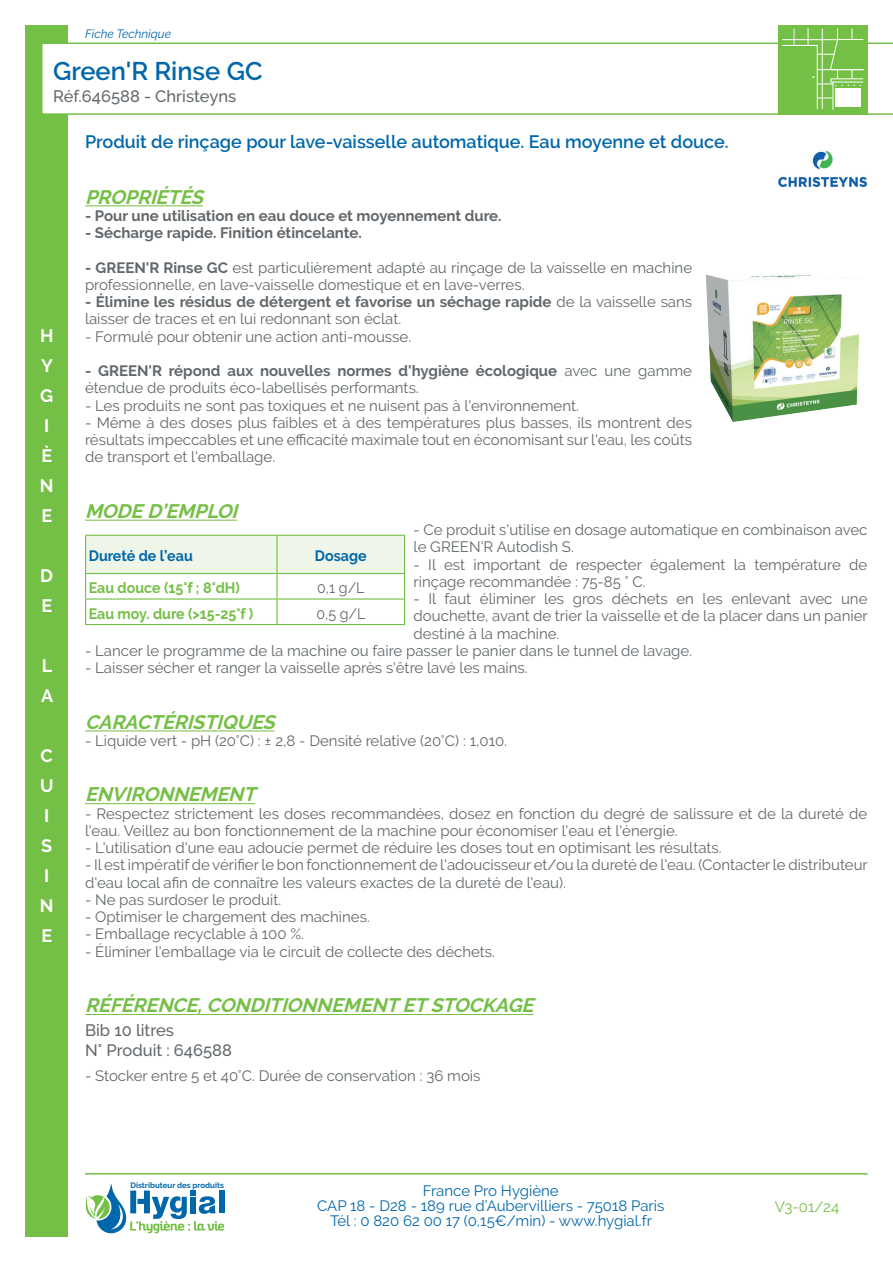
<style>
.page{position:relative;width:893px;height:1263px;background:#fff}
.page>*{position:absolute;margin:0;border:0;box-sizing:border-box;transform-origin:0 0}
.t1{font:600 25.5px "Raleway";color:#0067aa}
.t2{font:italic 700 19.5px "Raleway";color:#74bf45}
.t3{font:600 18px "Raleway";color:#0067aa}
.t4{font:700 18px/30px "Raleway";color:#fff}
.t5{font:500 16.5px/19.5px "Raleway";color:#61676b}
.t6{font:15px/17.2px "Raleway";color:#61676b}
.t7{font:15px/15px "Raleway";color:#0067aa;text-align:center}
.t8{font:700 15px "Raleway";color:#61676b}
.t9{font:700 15px "Raleway";color:#74bf45;scale:.95 1}
.t10{font:700 15px "Raleway";color:#0067aa;scale:.95 1}
.t11{font:15px "Raleway";color:#61676b;scale:.95 1}
.t12{font:15px "Raleway";color:#74bf45}
.t13{font:italic 12px "Raleway";color:#0067aa}
.t14{font:700 7.8px "Raleway";color:#0067aa}
.s1{font-weight:700}
</style>
<div class="page">
<hr style="left:85px;top:1173px;width:782px;height:1px;background:#74bf45">
<div style="left:26px;top:26px;width:42px;height:1211px;background:#74bf45"></div>
<svg style="left:85px;top:1183px;width:139px;height:50px"></svg>
<svg style="left:42px;top:43px;width:851px;height:72px"></svg>
<div style="left:778px;top:26px;width:89px;height:89px;background:#74bf45"></div>
<img style="left:778px;top:150px;width:89px;height:38px">
<hr style="left:85px;top:205px;width:118px;height:1px;background:#74bf45">
<hr style="left:85px;top:520px;width:152px;height:1px;background:#74bf45">
<hr style="left:85px;top:730px;width:189px;height:1px;background:#74bf45">
<hr style="left:85px;top:803px;width:170px;height:1px;background:#74bf45">
<hr style="left:85px;top:1014px;width:448px;height:1px;background:#74bf45">
<svg style="left:782px;top:28px;width:81px;height:82px"></svg>
<hr style="left:85px;top:624px;width:192px;height:1px;background:#74bf45">
<svg style="left:85px;top:535px;width:320px;height:89px"></svg>
<hr style="left:277px;top:624px;width:128px;height:1px;background:#74bf45">
<img style="left:706px;top:274px;width:155px;height:148px">
<p class="t13" style="left:85px;top:27px;width:88px">Fiche Technique</p>
<h1 class="t1" style="left:53px;top:56px;width:211px">Green'R Rinse GC</h1>
<p class="t5" style="left:53px;top:86px;width:185px">Réf.646588 - Christeyns</p>
<p class="t4" style="left:40px;top:321px;width:15px">H<br>Y<br>G<br>I<br>È<br>N<br>E</p>
<p class="t4" style="left:40px;top:561px;width:14px">D<br>E</p>
<p class="t4" style="left:41px;top:651px;width:14px">L<br>A</p>
<p class="t4" style="left:40px;top:741px;width:15px">C<br>U<br>I<br>S<br>I<br>N<br>E</p>
<p class="t3" style="left:85px;top:131px;width:645px">Produit de rinçage pour lave-vaisselle automatique. Eau moyenne et douce.</p>
<h2 class="t2" style="left:85px;top:186px;width:125px">PROPRIÉTÉS</h2>
<p class="t8" style="left:85px;top:207px;width:418px">- Pour une utilisation en eau douce et moyennement dure.</p>
<p class="t8" style="left:85px;top:224px;width:278px">- Sécharge rapide. Finition étincelante.</p>
<p class="t6" style="left:85px;top:259px;width:609px"><span class="s1">- GREEN'R Rinse GC</span> est particulièrement adapté au rinçage de la vaisselle en machine professionnelle, en lave-vaisselle domestique et en lave-verres.</p>
<p class="t6" style="left:85px;top:293px;width:609px"><span class="s1">- Élimine les résidus de détergent et favorise un séchage rapide</span> de la vaisselle sans laisser de traces et en lui redonnant son éclat.</p>
<p class="t6" style="left:85px;top:328px;width:328px">- Formulé pour obtenir une action anti-mousse.</p>
<p class="t6" style="left:85px;top:362px;width:609px"><span class="s1">- GREEN'R répond aux nouvelles normes d'hygiène écologique</span> avec une gamme étendue de produits éco-labellisés performants.</p>
<p class="t6" style="left:85px;top:397px;width:495px">- Les produits ne sont pas toxiques et ne nuisent pas à l'environnement.</p>
<p class="t6" style="left:85px;top:414px;width:609px;text-align:justify">- Même à des doses plus faibles et à des températures plus basses, ils montrent des résultats impeccables et une efficacité maximale tout en économisant sur l'eau, les coûts de transport et l'emballage.</p>
<h2 class="t2" style="left:85px;top:500px;width:160px">MODE D’EMPLOI</h2>
<p class="t6" style="left:414px;top:521px;width:455px">- Ce produit s'utilise en dosage automatique en combinaison avec le GREEN'R Autodish S.</p>
<p class="t6" style="left:414px;top:556px;width:455px">- Il est important de respecter également la température de rinçage recommandée : 75-85 ° C.</p>
<p class="t6" style="left:414px;top:590px;width:456px;text-align:justify">- Il faut éliminer les gros déchets en les enlevant avec une douchette, avant de trier la vaisselle et de la placer dans un panier destiné à la machine.</p>
<p class="t6" style="left:85px;top:642px;width:609px">- Lancer le programme de la machine ou faire passer le panier dans le tunnel de lavage.</p>
<p class="t6" style="left:85px;top:659px;width:444px">- Laisser sécher et ranger la vaisselle après s'être lavé les mains.</p>
<h2 class="t2" style="left:85px;top:711px;width:197px">CARACTÉRISTIQUES</h2>
<p class="t6" style="left:85px;top:732px;width:424px">- Liquide vert - pH (20°C) : ± 2,8 - Densité relative (20°C) : 1,010.</p>
<h2 class="t2" style="left:85px;top:783px;width:178px">ENVIRONNEMENT</h2>
<p class="t6" style="left:85px;top:805px;width:784px">- Respectez strictement les doses recommandées, dosez en fonction du degré de salissure et de la dureté de l'eau. Veillez au bon fonctionnement de la machine pour économiser l'eau et l'énergie.</p>
<p class="t6" style="left:85px;top:839px;width:638px">- L'utilisation d'une eau adoucie permet de réduire les doses tout en optimisant les résultats.</p>
<p class="t6" style="left:85px;top:856px;width:784px">- Il est impératif de vérifier le bon fonctionnement de l'adoucisseur et/ou la dureté de l'eau. (Contacter le distributeur d'eau local afin de connaître les valeurs exactes de la dureté de l'eau).</p>
<p class="t6" style="left:85px;top:891px;width:198px">- Ne pas surdoser le produit.</p>
<p class="t6" style="left:85px;top:908px;width:286px">- Optimiser le chargement des machines.</p>
<p class="t6" style="left:85px;top:925px;width:220px">- Emballage recyclable à 100 %.</p>
<p class="t6" style="left:85px;top:943px;width:412px">- Éliminer l'emballage via le circuit de collecte des déchets.</p>
<h2 class="t2" style="left:85px;top:994px;width:456px">RÉFÉRENCE,CONDITIONNEMENTETSTOCKAGE</h2>
<p class="t10" style="left:89px;top:548px;width:111px">Dureté de l’eau</p>
<p class="t10" style="left:315px;top:548px;width:56px">Dosage</p>
<p class="t9" style="left:89px;top:579px;width:161px">Eau douce (15°f ; 8°dH)</p>
<p class="t11" style="left:317px;top:579px;width:51px">0,1 g/L</p>
<p class="t9" style="left:89px;top:605px;width:175px">Eau moy. dure (&gt;15-25°f )</p>
<p class="t11" style="left:316px;top:605px;width:53px">0,5 g/L</p>
<p class="t5" style="left:85px;top:1020px;width:148px">Bib 10 litres<br>N° Produit : 646588</p>
<p class="t6" style="left:85px;top:1067px;width:397px">- Stocker entre 5 et 40°C. Durée de conservation : 36 mois</p>
<p class="t14" style="left:130px;top:1180px;width:95px">Distributeur des produits</p>
<p class="t7" style="left:317px;top:1183px;width:349px">France Pro Hygiène<br>CAP 18 - D28 - 189 rue d’Aubervilliers - 75018 Paris<br>Tél : 0 820 62 00 17 (0,15€/min) - www.hygial.fr</p>
<p class="t12" style="left:775px;top:1198px;width:66px">V3-01/24</p>
</div>
